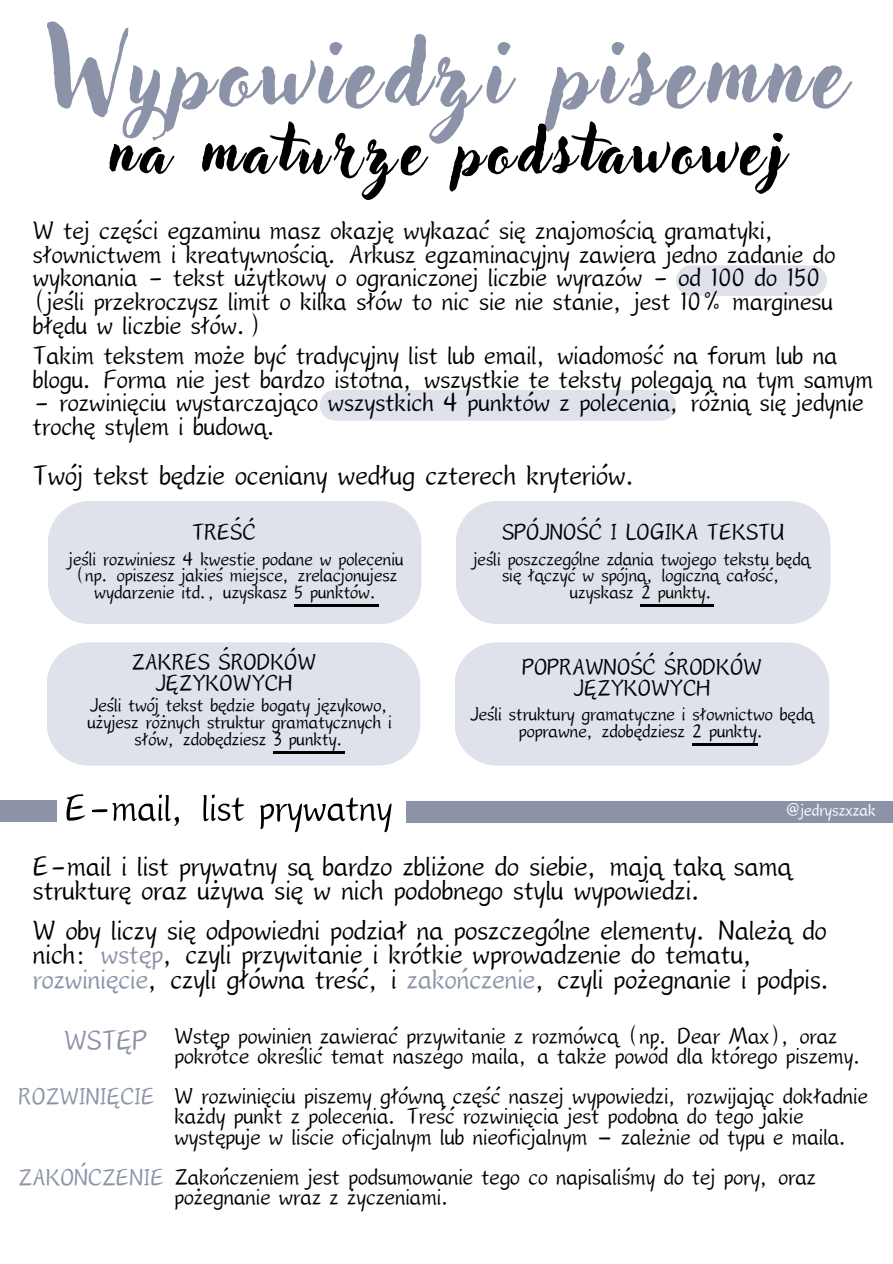
<style>
.page{position:relative;width:893px;height:1264px;background:#fff}
.page>*{position:absolute;margin:0;border:0;box-sizing:border-box;transform-origin:0 0}
.t1{font:92.55px "Adlery Pro";letter-spacing:.07em;color:#8c93a8}
.t2{font:64.65px "Adlery Pro";letter-spacing:.07em;color:#000}
.t3{font:56.55px "Canva Qinfu Calligraphy";color:#000}
.t4{font:41.55px "Canva Qinfu Calligraphy";color:#000}
.t5{font:41.55px "Canva Qinfu Calligraphy";color:#8c93a8}
.t6{font:38.55px "Canva Qinfu Calligraphy";color:#000}
.t7{font:35.55px "Canva Qinfu Calligraphy";color:#8c93a8}
.t8{font:34.05px "Canva Qinfu Calligraphy";color:#000}
.t9{font:28.05px "Canva Qinfu Calligraphy";color:#000}
.t10{font:25.35px "Canva Qinfu Calligraphy";color:#fff}
.s1{color:#8c93a8}
.s2{font-size:35.55px;color:#8c93a8}
</style>
<div class="page">
<div style="left:48px;top:501px;width:373px;height:123px;background:#dfe2eb;border-radius:42px"></div>
<div style="left:456px;top:501px;width:374px;height:123px;background:#dfe2eb;border-radius:42px"></div>
<div style="left:47px;top:642px;width:373px;height:123px;background:#dfe2eb;border-radius:42px"></div>
<div style="left:454px;top:642px;width:375px;height:123px;background:#dfe2eb;border-radius:42px"></div>
<div style="left:0;top:800px;width:57px;height:21px;background:#8c93a8"></div>
<div style="left:405px;top:801px;width:487px;height:21px;background:#8c93a8"></div>
<div style="left:319px;top:390px;width:357px;height:30px;background:#dfe2eb"></div>
<div style="left:676px;top:265px;width:150px;height:31px;background:#dfe2eb"></div>
<hr style="left:294px;top:604px;width:84px;height:3px;background:#000">
<hr style="left:640px;top:604px;width:74px;height:3px;background:#000">
<hr style="left:273px;top:751px;width:72px;height:2px;background:#000">
<hr style="left:692px;top:743px;width:65px;height:2px;background:#000">
<p class="t1" style="left:47px;top:30px;width:800px">Wypowiedzi pisemne</p>
<p class="t2" style="left:109px;top:120px;width:675px">na maturze podstawowej</p>
<p class="t6" style="left:33px;top:213px;width:744px">W tej części egzaminu masz okazję wykazać się znajomością gramatyki,</p>
<p class="t6" style="left:33px;top:237px;width:803px">słownictwem i kreatywnością. Arkusz egzaminacyjny zawiera jedno zadanie do</p>
<p class="t6" style="left:33px;top:260px;width:788px">wykonania - tekst użytkowy o ograniczonej liczbie wyrazów - od 100 do 150</p>
<p class="t6" style="left:33px;top:284px;width:801px">(jeśli przekroczysz limit o kilka słów to nic sie nie stanie, jest 10% marginesu</p>
<p class="t6" style="left:33px;top:308px;width:231px">błędu w liczbie słów.)</p>
<p class="t6" style="left:33px;top:338px;width:805px">Takim tekstem może być tradycyjny list lub email, wiadomość na forum lub na</p>
<p class="t6" style="left:33px;top:362px;width:841px">blogu. Forma nie jest bardzo istotna, wszystkie te teksty polegają na tym samym</p>
<p class="t6" style="left:33px;top:385px;width:832px">- rozwinięciu wystarczająco wszystkich 4 punktów z polecenia, różnią się jedynie</p>
<p class="t6" style="left:33px;top:409px;width:247px">trochę stylem i budową.</p>
<p class="t4" style="left:33px;top:457px;width:606px">Twój tekst będzie oceniany według czterech kryteriów.</p>
<p class="t8" style="left:192px;top:516px;width:65px">TREŚĆ</p>
<p class="t8" style="left:502px;top:516px;width:284px">SPÓJNOŚĆ I LOGIKA TEKSTU</p>
<p class="t9" style="left:69px;top:546px;width:336px">jeśli rozwiniesz 4 kwestie podane w poleceniu</p>
<p class="t9" style="left:75px;top:563px;width:323px">(np. opiszesz jakieś miejsce, zrelacjonujesz</p>
<p class="t9" style="left:94px;top:580px;width:285px">wydarzenie itd., uzyskasz 5 punktów.</p>
<p class="t8" style="left:131px;top:647px;width:186px">ZAKRES ŚRODKÓW</p>
<p class="t8" style="left:155px;top:667px;width:138px">JĘZYKOWYCH</p>
<p class="t9" style="left:90px;top:693px;width:301px">Jeśli twój tekst będzie bogaty językowo,</p>
<p class="t9" style="left:88px;top:710px;width:306px">użyjesz różnych struktur gramatycznych i</p>
<p class="t9" style="left:134px;top:726px;width:212px">słów, zdobędziesz 3 punkty.</p>
<p class="t3" style="left:65px;top:782px;width:329px">E-mail, list prywatny</p>
<p class="t9" style="left:473px;top:546px;width:338px">jeśli poszczególne zdania twojego tekstu będą</p>
<p class="t9" style="left:502px;top:563px;width:281px">się łączyć w spójną, logiczną całość,</p>
<p class="t9" style="left:569px;top:580px;width:146px">uzyskasz 2 punkty.</p>
<p class="t8" style="left:522px;top:652px;width:241px">POPRAWNOŚĆ ŚRODKÓW</p>
<p class="t8" style="left:573px;top:672px;width:138px">JĘZYKOWYCH</p>
<p class="t9" style="left:470px;top:701px;width:345px">Jeśli struktury gramatyczne i słownictwo będą</p>
<p class="t9" style="left:518px;top:718px;width:248px">poprawne, zdobędziesz 2 punkty.</p>
<p class="t10" style="left:785px;top:799px;width:92px">@jedryszxzak</p>
<p class="t4" style="left:33px;top:847px;width:760px">E-mail i list prywatny są bardzo zbliżone do siebie, mają taką samą</p>
<p class="t4" style="left:33px;top:872px;width:672px">strukturę oraz używa się w nich podobnego stylu wypowiedzi.</p>
<p class="t4" style="left:33px;top:911px;width:795px">W oby liczy się odpowiedni podział na poszczególne elementy. Należą do</p>
<p class="t4" style="left:33px;top:936px;width:723px">nich: <span class="s1">wstęp</span>, czyli przywitanie i krótkie wprowadzenie do tematu,</p>
<p class="t4" style="left:33px;top:960px;width:801px"><span class="s1">rozwinięcie</span>, czyli główna treść, i <span class="s1">zakończenie</span>, czyli pożegnanie i podpis.</p>
<p class="t5" style="left:64px;top:1022px;width:84px">WSTĘP</p>
<p class="t8" style="left:174px;top:1020px;width:664px">Wstęp powinien zawierać przywitanie z rozmówcą (np. Dear Max), oraz</p>
<p class="t8" style="left:174px;top:1040px;width:690px">pokrótce określić temat naszego maila, a także powód dla którego piszemy.</p>
<p class="t7" style="left:18px;top:1080px;width:138px">ROZWINIĘCIE</p>
<p class="t8" style="left:174px;top:1080px;width:695px">W rozwinięciu piszemy główną część naszej wypowiedzi, rozwijając dokładnie</p>
<p class="t8" style="left:174px;top:1101px;width:630px">każdy punkt z polecenia. Treść rozwinięcia jest podobna do tego jakie</p>
<p class="t8" style="left:174px;top:1121px;width:676px">występuje w liście oficjalnym lub nieoficjalnym – zależnie od typu e maila.</p>
<p class="t8" style="left:18px;top:1161px;width:799px"><span class="s2">ZAKOŃCZENIE</span> Zakończeniem jest podsumowanie tego co napisaliśmy do tej pory, oraz</p>
<p class="t8" style="left:174px;top:1181px;width:278px">pożegnanie wraz z życzeniami.</p>
</div>
